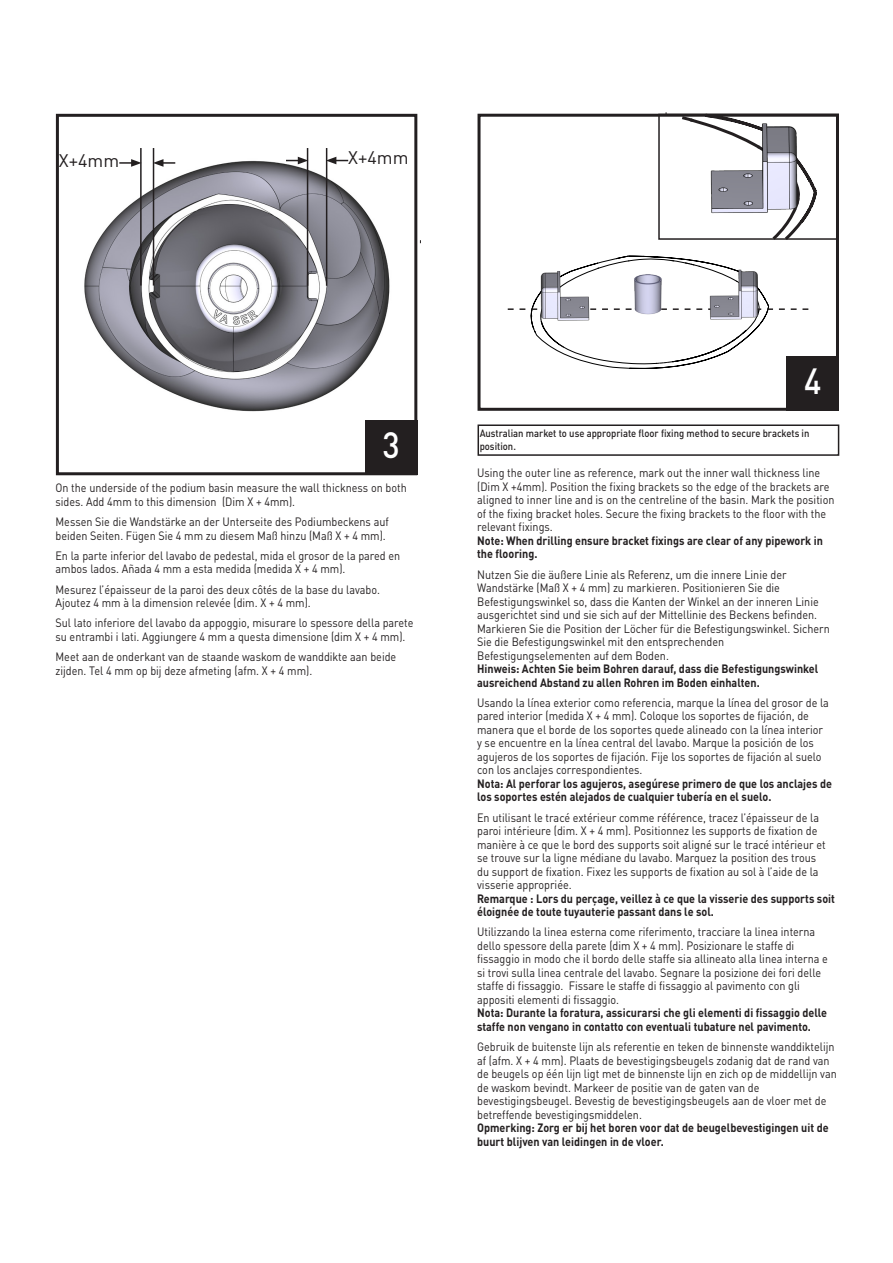
<style>
.page{position:relative;width:893px;height:1263px;background:#fff}
.page>*{position:absolute;margin:0;border:0;box-sizing:border-box;transform-origin:0 0}
.Callout_Circles{font:500 36px "DIN Pro";color:#fff;scale:.9 1}
.t1{font:18px "DIN Pro";color:#231f20}
.Description_Content{font:12px/13.5px "DIN Pro";color:#231f20;scale:.9 1}
.Description_Content-2{font:500 10.5px/13.5px "DIN Pro";color:#231f20;scale:.9 1}
.s1{font-weight:700}
</style>
<div class="page">
<svg style="left:477px;top:113px;width:362px;height:298px"></svg>
<svg style="left:419px;top:112px;width:400px;height:133px"></svg>
<svg style="left:679px;top:240px;width:123px;height:3px"></svg>
<img style="left:628px;top:267px;width:35px;height:55px">
<svg style="left:55px;top:113px;width:363px;height:363px"></svg>
<hr style="left:153px;top:148px;width:1px;height:138px;background:#231f20">
<hr style="left:140px;top:148px;width:2px;height:138px;background:#231f20">
<svg style="left:119px;top:159px;width:23px;height:8px"></svg>
<svg style="left:154px;top:159px;width:21px;height:8px"></svg>
<hr style="left:326px;top:148px;width:1px;height:138px;background:#231f20">
<svg style="left:327px;top:157px;width:21px;height:7px"></svg>
<hr style="left:307px;top:148px;width:1px;height:138px;background:#231f20">
<svg style="left:286px;top:157px;width:21px;height:7px"></svg>
<div style="left:365px;top:421px;width:52px;height:54px;background:#231f20"></div>
<div style="left:787px;top:357px;width:52px;height:54px;background:#231f20"></div>
<img style="left:661px;top:117px;width:175px;height:120px">
<div style="left:658px;top:114px;width:181px;height:126px;border:2px solid #231f20"></div>
<div style="left:477px;top:424px;width:362px;height:32px;border:2px solid #231f20"></div>
<p class="t1" style="left:59px;top:148px;width:62px">X+4mm</p>
<p class="t1" style="left:348px;top:145px;width:62px">X+4mm</p>
<p class="Callout_Circles" style="left:383px;top:416px;width:21px">3</p>
<p class="Description_Content" style="left:56px;top:480px;width:392px">On the underside of the podium basin measure the wall thickness on both sides. Add 4mm to this dimension (Dim X + 4mm).</p>
<p class="Description_Content" style="left:56px;top:514px;width:372px">Messen Sie die Wandstärke an der Unterseite des Podiumbeckens auf beiden Seiten. Fügen Sie 4 mm zu diesem Maß hinzu (Maß X + 4 mm).</p>
<p class="Description_Content" style="left:56px;top:548px;width:385px">En la parte inferior del lavabo de pedestal, mida el grosor de la pared en ambos lados. Añada 4 mm a esta medida (medida X + 4 mm).</p>
<p class="Description_Content" style="left:56px;top:582px;width:362px">Mesurez l’épaisseur de la paroi des deux côtés de la base du lavabo.<br>Ajoutez 4 mm à la dimension relevée (dim. X + 4 mm).</p>
<p class="Description_Content" style="left:56px;top:615px;width:399px">Sul lato inferiore del lavabo da appoggio, misurare lo spessore della parete su entrambi i lati. Aggiungere 4 mm a questa dimensione (dim X + 4 mm).</p>
<p class="Description_Content" style="left:56px;top:649px;width:380px">Meet aan de onderkant van de staande waskom de wanddikte aan beide zijden. Tel 4 mm op bij deze afmeting (afm. X + 4 mm).</p>
<p class="Callout_Circles" style="left:804px;top:352px;width:21px">4</p>
<p class="Description_Content-2" style="left:480px;top:425px;width:368px">Australian market to use appropriate floor fixing method to secure brackets in position.</p>
<p class="Description_Content" style="left:477px;top:465px;width:399px">Using the outer line as reference, mark out the inner wall thickness line (Dim X +4mm). Position the fixing brackets so the edge of the brackets are aligned to inner line and is on the centreline of the basin. Mark the position of the fixing bracket holes. Secure the fixing brackets to the floor with the relevant fixings.<br><span class="s1">Note: When drilling ensure bracket fixings are clear of any pipework in the flooring.</span></p>
<p class="Description_Content" style="left:477px;top:567px;width:393px">Nutzen Sie die äußere Linie als Referenz, um die innere Linie der Wandstärke (Maß X + 4 mm) zu markieren. Positionieren Sie die Befestigungswinkel so, dass die Kanten der Winkel an der inneren Linie ausgerichtet sind und sie sich auf der Mittellinie des Beckens befinden.<br>Markieren Sie die Position der Löcher für die Befestigungswinkel. Sichern Sie die Befestigungswinkel mit den entsprechenden Befestigungselementen auf dem Boden.<br><span class="s1">Hinweis: Achten Sie beim Bohren darauf, dass die Befestigungswinkel ausreichend Abstand zu allen Rohren im Boden einhalten.</span></p>
<p class="Description_Content" style="left:477px;top:695px;width:396px">Usando la línea exterior como referencia, marque la línea del grosor de la pared interior (medida X + 4 mm). Coloque los soportes de fijación, de manera que el borde de los soportes quede alineado con la línea interior<br>y se encuentre en la línea central del lavabo. Marque la posición de los agujeros de los soportes de fijación. Fije los soportes de fijación al suelo con los anclajes correspondientes.<br><span class="s1">Nota: Al perforar los agujeros, asegúrese primero de que los anclajes de los soportes estén alejados de cualquier tubería en el suelo.</span></p>
<p class="Description_Content" style="left:477px;top:810px;width:399px">En utilisant le tracé extérieur comme référence, tracez l’épaisseur de la paroi intérieure (dim. X + 4 mm). Positionnez les supports de fixation de manière à ce que le bord des supports soit aligné sur le tracé intérieur et se trouve sur la ligne médiane du lavabo. Marquez la position des trous<br>du support de fixation. Fixez les supports de fixation au sol à l’aide de la visserie appropriée.<br><span class="s1">Remarque : Lors du perçage, veillez à ce que la visserie des supports soit éloignée de toute tuyauterie passant dans le sol.</span></p>
<p class="Description_Content" style="left:477px;top:924px;width:391px">Utilizzando la linea esterna come riferimento, tracciare la linea interna dello spessore della parete (dim X + 4 mm). Posizionare le staffe di fissaggio in modo che il bordo delle staffe sia allineato alla linea interna e si trovi sulla linea centrale del lavabo. Segnare la posizione dei fori delle staffe di fissaggio. Fissare le staffe di fissaggio al pavimento con gli appositi elementi di fissaggio.<br><span class="s1">Nota: Durante la foratura, assicurarsi che gli elementi di fissaggio delle staffe non vengano in contatto con eventuali tubature nel pavimento.</span></p>
<p class="Description_Content" style="left:477px;top:1039px;width:401px">Gebruik de buitenste lijn als referentie en teken de binnenste wanddiktelijn af (afm. X + 4 mm). Plaats de bevestigingsbeugels zodanig dat de rand van de beugels op één lijn ligt met de binnenste lijn en zich op de middellijn van de waskom bevindt. Markeer de positie van de gaten van de bevestigingsbeugel. Bevestig de bevestigingsbeugels aan de vloer met de betreffende bevestigingsmiddelen.<br><span class="s1">Opmerking: Zorg er bij het boren voor dat de beugelbevestigingen uit de buurt blijven van leidingen in de vloer.</span></p>
</div>
